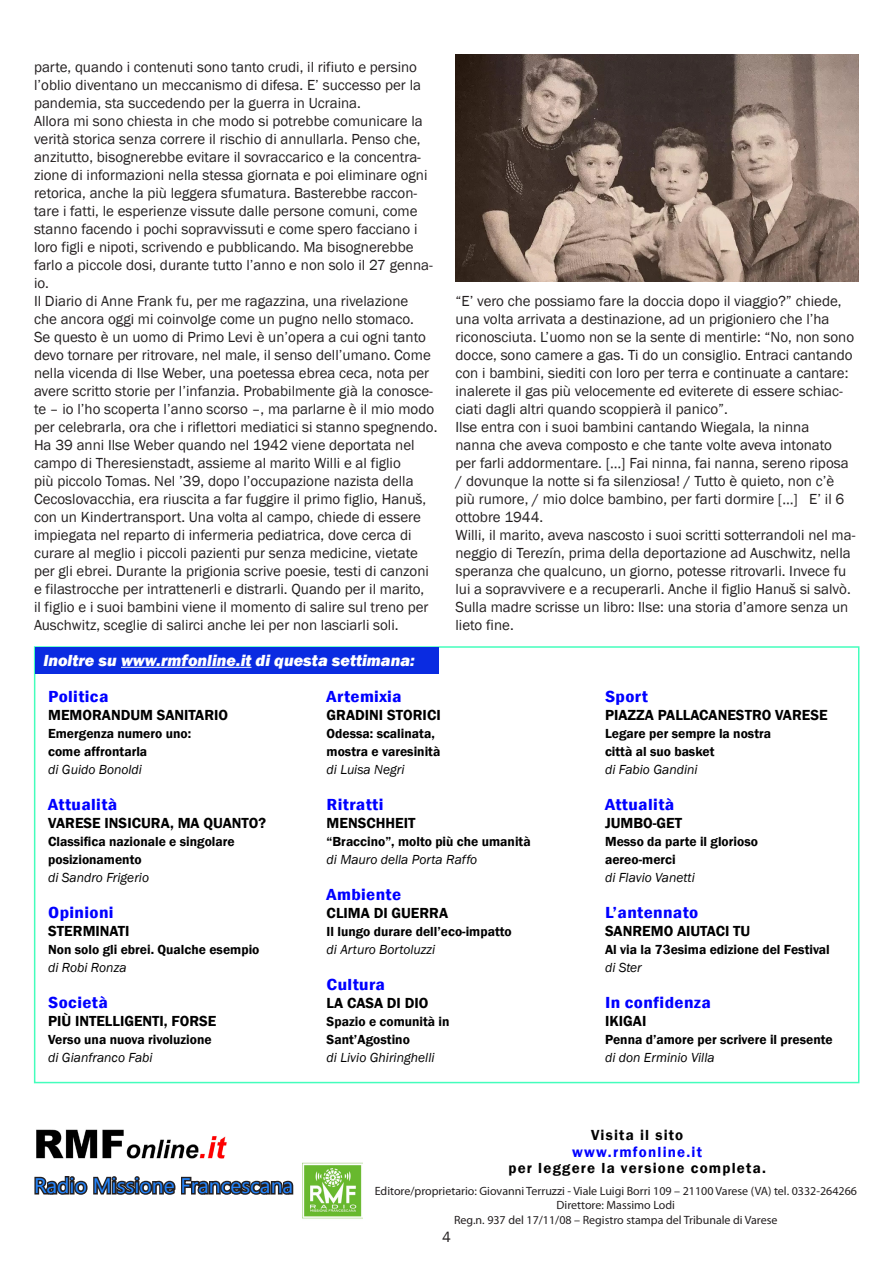
<style>
.page{position:relative;width:893px;height:1263px;background:#fff}
.page>*{position:absolute;margin:0;border:0;box-sizing:border-box;transform-origin:0 0}
.t1{font:21px "Segoe UI";color:#2386ff}
.t2{font:600 condensed 16.5px "Franklin Gothic";letter-spacing:.02em;color:#00f;scale:1.2 1}
.t3{font:italic 800 16.5px "Franklin Gothic";color:#fff}
.Corpo{font:15px/18px "Franklin Gothic";color:#231f20}
.t4{font:600 15px "Franklin Gothic";color:#000}
.t5{font:600 15px "Franklin Gothic";letter-spacing:.08em;color:#000}
.t6{font:600 15px "Franklin Gothic";letter-spacing:.08em;color:#00f}
.t7{font:600 13.5px/18px "Franklin Gothic";color:#000}
.t8{font:italic 13.5px "Franklin Gothic";color:#000}
.t9{font:12px "Myriad Pro";color:#231f20}
</style>
<div class="page">
<img style="left:455px;top:54px;width:404px;height:227px">
<img style="left:36px;top:1129px;width:191px;height:24px">
<svg style="left:34px;top:1153px;width:260px;height:42px"></svg>
<img style="left:302px;top:1162px;width:60px;height:57px">
<div style="left:35px;top:647px;width:403px;height:26px;background:#0a2be1"></div>
<hr style="left:121px;top:667px;width:130px;height:1px;background:#fff">
<p class="Corpo" style="left:34px;top:58px;width:389px">parte, quando i contenuti sono tanto crudi, il rifiuto e persino l’oblio diventano un meccanismo di difesa. E’ successo per la pandemia, sta succedendo per la guerra in Ucraina.</p>
<p class="Corpo" style="left:34px;top:112px;width:400px">Allora mi sono chiesta in che modo si potrebbe comunicare la verità storica senza correre il rischio di annullarla. Penso che, anzitutto, bisognerebbe evitare il sovraccarico e la concentra&shy;zione di informazioni nella stessa giornata e poi eliminare ogni retorica, anche la più leggera sfumatura. Basterebbe raccon&shy;tare i fatti, le esperienze vissute dalle persone comuni, come stanno facendo i pochi sopravvissuti e come spero facciano i loro figli e nipoti, scrivendo e pubblicando. Ma bisognerebbe farlo a piccole dosi, durante tutto l’anno e non solo il 27 genna&shy;io.</p>
<p class="Corpo" style="left:34px;top:292px;width:405px">Il Diario di Anne Frank fu, per me ragazzina, una rivelazione<br>che ancora oggi mi coinvolge come un pugno nello stomaco.<br>Se questo è un uomo di Primo Levi è un’opera a cui ogni tanto devo tornare per ritrovare, nel male, il senso dell’umano. Come nella vicenda di Ilse Weber, una poetessa ebrea ceca, nota per avere scritto storie per l’infanzia. Probabilmente già la conosce&shy;te – io l’ho scoperta l’anno scorso –, ma parlarne è il mio modo per celebrarla, ora che i riflettori mediatici si stanno spegnendo.</p>
<p class="Corpo" style="left:34px;top:436px;width:396px">Ha 39 anni Ilse Weber quando nel 1942 viene deportata nel campo di Theresienstadt, assieme al marito Willi e al figlio<br>più piccolo Tomas. Nel ’39, dopo l’occupazione nazista della Cecoslovacchia, era riuscita a far fuggire il primo figlio, Hanuš, con un Kindertransport. Una volta al campo, chiede di essere impiegata nel reparto di infermeria pediatrica, dove cerca di curare al meglio i piccoli pazienti pur senza medicine, vietate per gli ebrei. Durante la prigionia scrive poesie, testi di canzoni e filastrocche per intrattenerli e distrarli. Quando per il marito, il figlio e i suoi bambini viene il momento di salire sul treno per Auschwitz, sceglie di salirci anche lei per non lasciarli soli.</p>
<p class="t3" style="left:43px;top:650px;width:373px">Inoltre su www.rmfonline.it di questa settimana:</p>
<p class="Corpo" style="left:455px;top:292px;width:400px">“E’ vero che possiamo fare la doccia dopo il viaggio?” chiede, una volta arrivata a destinazione, ad un prigioniero che l’ha riconosciuta. L’uomo non se la sente di mentirle: “No, non sono docce, sono camere a gas. Ti do un consiglio. Entraci cantando con i bambini, siediti con loro per terra e continuate a cantare: inalerete il gas più velocemente ed eviterete di essere schiac&shy;ciati dagli altri quando scoppierà il panico”.</p>
<p class="Corpo" style="left:455px;top:418px;width:395px">Ilse entra con i suoi bambini cantando Wiegala, la ninna nanna che aveva composto e che tante volte aveva intonato per farli addormentare. […] Fai ninna, fai nanna, sereno riposa / dovunque la notte si fa silenziosa! / Tutto è quieto, non c’è più rumore, / mio dolce bambino, per farti dormire […] E’ il 6 ottobre 1944.</p>
<p class="Corpo" style="left:455px;top:526px;width:401px">Willi, il marito, aveva nascosto i suoi scritti sotterrandoli nel ma&shy;neggio di Terezín, prima della deportazione ad Auschwitz, nella speranza che qualcuno, un giorno, potesse ritrovarli. Invece fu lui a sopravvivere e a recuperarli. Anche il figlio Hanuš si salvò.<br>Sulla madre scrisse un libro: Ilse: una storia d’amore senza un lieto fine.</p>
<p class="t2" style="left:48px;top:685px;width:52px">Politica</p>
<p class="t4" style="left:48px;top:706px;width:181px">MEMORANDUM SANITARIO</p>
<p class="t7" style="left:48px;top:725px;width:145px">Emergenza numero uno:</p>
<p class="t7" style="left:48px;top:743px;width:101px">come affrontarla</p>
<p class="t8" style="left:48px;top:761px;width:95px">di Guido Bonoldi</p>
<p class="t2" style="left:48px;top:793px;width:59px">Attualità</p>
<p class="t4" style="left:48px;top:814px;width:219px">VARESE INSICURA, MA QUANTO?</p>
<p class="t7" style="left:48px;top:833px;width:188px">Classifica nazionale e singolare posizionamento</p>
<p class="t8" style="left:48px;top:869px;width:102px">di Sandro Frigerio</p>
<p class="t2" style="left:48px;top:901px;width:56px">Opinioni</p>
<p class="t4" style="left:48px;top:922px;width:83px">STERMINATI</p>
<p class="t7" style="left:48px;top:941px;width:213px">Non solo gli ebrei. Qualche esempio</p>
<p class="t8" style="left:48px;top:959px;width:80px">di Robi Ronza</p>
<p class="t2" style="left:48px;top:991px;width:51px">Società</p>
<p class="t4" style="left:48px;top:1012px;width:170px">PIÙ INTELLIGENTI, FORSE</p>
<p class="t7" style="left:48px;top:1031px;width:165px">Verso una nuova rivoluzione</p>
<p class="t8" style="left:48px;top:1049px;width:106px">di Gianfranco Fabi</p>
<p class="t1" style="left:34px;top:1171px;width:261px">Radio Missione Francescana</p>
<p class="t2" style="left:327px;top:685px;width:64px">Artemixia</p>
<p class="t4" style="left:327px;top:706px;width:116px">GRADINI STORICI</p>
<p class="t7" style="left:327px;top:725px;width:110px">Odessa: scalinata,</p>
<p class="t7" style="left:327px;top:743px;width:115px">mostra e varesinità</p>
<p class="t8" style="left:327px;top:761px;width:79px">di Luisa Negri</p>
<p class="t2" style="left:327px;top:793px;width:49px">Ritratti</p>
<p class="t4" style="left:327px;top:814px;width:90px">MENSCHHEIT</p>
<p class="t7" style="left:327px;top:833px;width:206px">“Braccino”, molto più che umanità</p>
<p class="t8" style="left:327px;top:851px;width:152px">di Mauro della Porta Raffo</p>
<p class="t2" style="left:327px;top:883px;width:64px">Ambiente</p>
<p class="t4" style="left:327px;top:904px;width:123px">CLIMA DI GUERRA</p>
<p class="t7" style="left:327px;top:923px;width:187px">Il lungo durare dell’eco-impatto</p>
<p class="t8" style="left:327px;top:941px;width:110px">di Arturo Bortoluzzi</p>
<p class="t2" style="left:327px;top:973px;width:50px">Cultura</p>
<p class="t4" style="left:327px;top:994px;width:103px">LA CASA DI DIO</p>
<p class="t7" style="left:327px;top:1013px;width:124px">Spazio e comunità in</p>
<p class="t7" style="left:327px;top:1031px;width:85px">Sant’Agostino</p>
<p class="t8" style="left:327px;top:1049px;width:109px">di Livio Ghiringhelli</p>
<p class="t2" style="left:605px;top:685px;width:37px">Sport</p>
<p class="t4" style="left:605px;top:706px;width:224px">PIAZZA PALLACANESTRO VARESE</p>
<p class="t7" style="left:605px;top:725px;width:168px">Legare per sempre la nostra città al suo basket</p>
<p class="t8" style="left:605px;top:761px;width:94px">di Fabio Gandini</p>
<p class="t2" style="left:605px;top:793px;width:59px">Attualità</p>
<p class="t4" style="left:605px;top:814px;width:79px">JUMBO-GET</p>
<p class="t7" style="left:605px;top:833px;width:154px">Messo da parte il glorioso</p>
<p class="t7" style="left:605px;top:851px;width:72px">aereo-merci</p>
<p class="t8" style="left:605px;top:869px;width:91px">di Flavio Vanetti</p>
<p class="t2" style="left:605px;top:901px;width:79px">L’antennato</p>
<p class="t4" style="left:605px;top:922px;width:147px">SANREMO AIUTACI TU</p>
<p class="t7" style="left:605px;top:941px;width:226px">Al via la 73esima edizione del Festival</p>
<p class="t8" style="left:605px;top:959px;width:38px">di Ster</p>
<p class="t2" style="left:605px;top:991px;width:90px">In confidenza</p>
<p class="t4" style="left:605px;top:1012px;width:43px">IKIGAI</p>
<p class="t7" style="left:605px;top:1031px;width:229px">Penna d’amore per scrivere il presente</p>
<p class="t8" style="left:605px;top:1049px;width:111px">di don Erminio Villa</p>
<p class="t5" style="left:591px;top:1126px;width:94px">Visita il sito</p>
<p class="t6" style="left:572px;top:1142px;width:131px">www.rmfonline.it</p>
<p class="t5" style="left:508px;top:1159px;width:259px">per leggere la versione completa.</p>
<p class="t9" style="left:375px;top:1183px;width:484px">Editore/proprietario: Giovanni Terruzzi - Viale Luigi Borri 109 – 21100 Varese (VA) tel. 0332-264266</p>
<p class="t9" style="left:557px;top:1198px;width:120px">Direttore: Massimo Lodi</p>
<p class="t9" style="left:454px;top:1212px;width:325px">Reg.n. 937 del 17/11/08 – Registro stampa del Tribunale di Varese</p>
<p class="Corpo" style="left:442px;top:1228px;width:10px">4</p>
</div>
